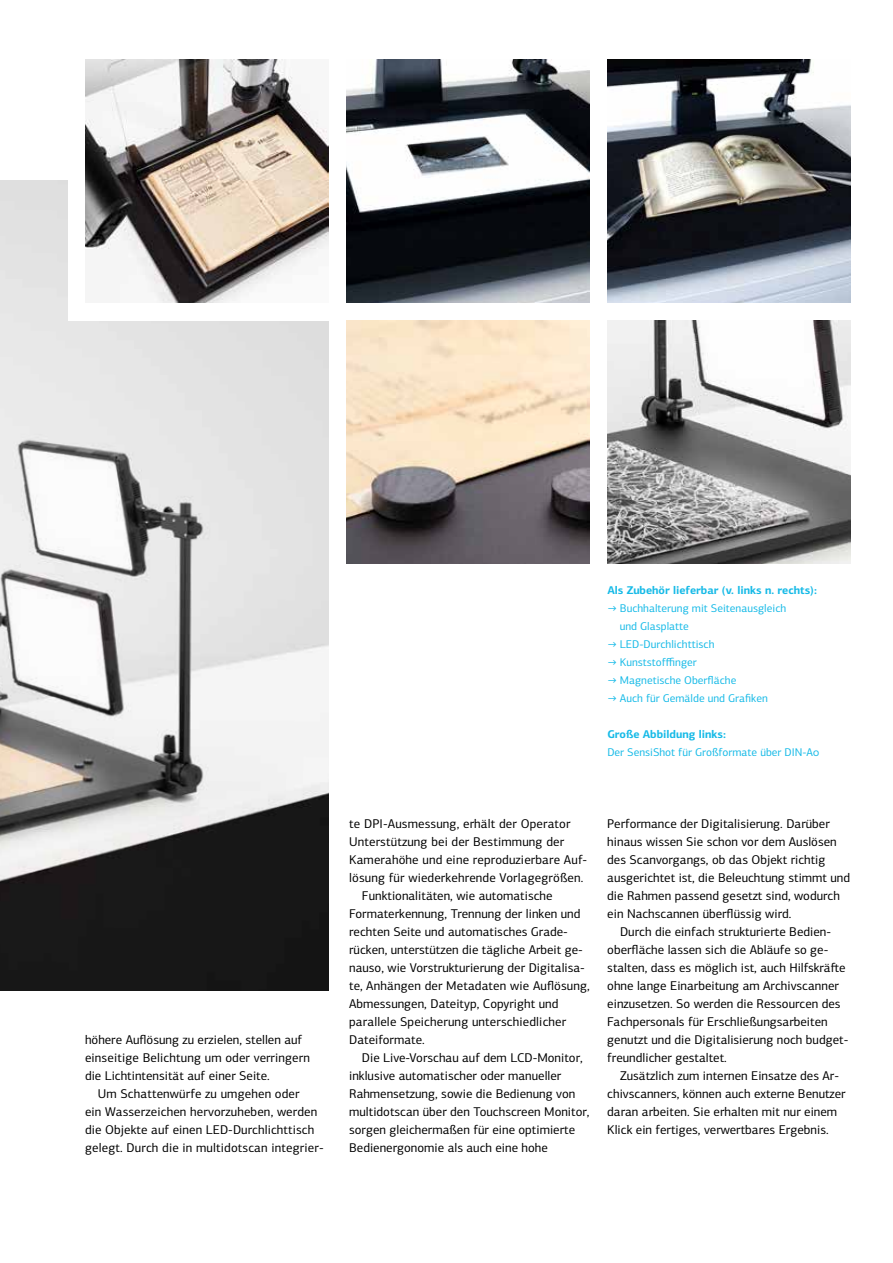
<style>
.page{position:relative;width:893px;height:1263px;background:#fff}
.page>*{position:absolute;margin:0;border:0;box-sizing:border-box;transform-origin:0 0}
.t1{font:12.75px/18px "PF Centro Sans Pro";color:#000}
.t2{font:11.25px/18px "PF Centro Sans Pro";color:#16bae7}
.t3{font:700 11.25px "PF Centro Sans Pro";color:#16bae7}
</style>
<div class="page">
<img style="left:0;top:180px;width:328px;height:810px">
<img style="left:346px;top:321px;width:243px;height:243px">
<img style="left:607px;top:321px;width:243px;height:243px">
<div style="left:68px;top:60px;width:269px;height:261px;background:#fff"></div>
<img style="left:85px;top:60px;width:243px;height:243px">
<img style="left:607px;top:60px;width:243px;height:243px">
<img style="left:346px;top:60px;width:243px;height:243px">
<p class="t1" style="left:85px;top:1031px;width:226px">höhere Auflösung zu erzielen, stellen auf einseitige Belichtung um oder verringern die Lichtintensität auf einer Seite.</p>
<p class="t1" style="left:85px;top:1085px;width:240px;text-indent:13px">Um Schattenwürfe zu umgehen oder<br>ein Wasserzeichen hervorzuheben, werden die Objekte auf einen LED-Durchlichttisch gelegt. Durch die in multidotscan integrier-</p>
<p class="t3" style="left:607px;top:583px;width:211px">Als Zubehör lieferbar (v. links n. rechts):</p>
<p class="t2" style="left:620px;top:599px;width:168px;text-indent:-13px">→ Buchhalterung mit Seitenausgleich und Glasplatte</p>
<p class="t2" style="left:607px;top:635px;width:109px">→ LED-Durchlichttisch</p>
<p class="t2" style="left:607px;top:653px;width:91px">→ Kunststofffinger</p>
<p class="t2" style="left:607px;top:671px;width:131px">→ Magnetische Oberfläche</p>
<p class="t2" style="left:607px;top:689px;width:162px">→ Auch für Gemälde und Grafiken</p>
<p class="t3" style="left:607px;top:727px;width:120px">Große Abbildung links:</p>
<p class="t2" style="left:607px;top:743px;width:213px">Der SensiShot für Großformate über DIN-A0</p>
<p class="t1" style="left:349px;top:815px;width:223px">te DPI-Ausmessung, erhält der Operator</p>
<p class="t1" style="left:349px;top:833px;width:216px">Unterstützung bei der Bestimmung der</p>
<p class="t1" style="left:349px;top:851px;width:239px">Kamerahöhe und eine reproduzierbare Auf-</p>
<p class="t1" style="left:349px;top:869px;width:236px">lösung für wiederkehrende Vorlagegrößen.</p>
<p class="t1" style="left:362px;top:887px;width:192px">Funktionalitäten, wie automatische</p>
<p class="t1" style="left:349px;top:905px;width:233px">Formaterkennung, Trennung der linken und</p>
<p class="t1" style="left:349px;top:923px;width:219px">rechten Seite und automatisches Grade-</p>
<p class="t1" style="left:349px;top:941px;width:235px">rücken, unterstützen die tägliche Arbeit ge-</p>
<p class="t1" style="left:349px;top:959px;width:237px">nauso, wie Vorstrukturierung der Digitalisa-</p>
<p class="t1" style="left:349px;top:977px;width:242px">te, Anhängen der Metadaten wie Auflösung,</p>
<p class="t1" style="left:349px;top:995px;width:211px">Abmessungen, Dateityp, Copyright und</p>
<p class="t1" style="left:349px;top:1013px;width:219px">parallele Speicherung unterschiedlicher</p>
<p class="t1" style="left:349px;top:1031px;width:77px">Dateiformate.</p>
<p class="t1" style="left:362px;top:1049px;width:222px">Die Live-Vorschau auf dem LCD-Monitor,</p>
<p class="t1" style="left:349px;top:1067px;width:214px">inklusive automatischer oder manueller</p>
<p class="t1" style="left:349px;top:1085px;width:228px">Rahmensetzung, sowie die Bedienung von</p>
<p class="t1" style="left:349px;top:1103px;width:242px">multidotscan über den Touchscreen Monitor,</p>
<p class="t1" style="left:349px;top:1121px;width:227px">sorgen gleichermaßen für eine optimierte</p>
<p class="t1" style="left:349px;top:1139px;width:200px">Bedienergonomie als auch eine hohe</p>
<p class="t1" style="left:607px;top:815px;width:224px">Performance der Digitalisierung. Darüber</p>
<p class="t1" style="left:607px;top:833px;width:231px">hinaus wissen Sie schon vor dem Auslösen</p>
<p class="t1" style="left:607px;top:851px;width:220px">des Scanvorgangs, ob das Objekt richtig</p>
<p class="t1" style="left:607px;top:869px;width:244px">ausgerichtet ist, die Beleuchtung stimmt und</p>
<p class="t1" style="left:607px;top:887px;width:234px">die Rahmen passend gesetzt sind, wodurch</p>
<p class="t1" style="left:607px;top:905px;width:186px">ein Nachscannen überflüssig wird.</p>
<p class="t1" style="left:620px;top:923px;width:212px">Durch die einfach strukturierte Bedien-</p>
<p class="t1" style="left:607px;top:941px;width:223px">oberfläche lassen sich die Abläufe so ge-</p>
<p class="t1" style="left:607px;top:959px;width:240px">stalten, dass es möglich ist, auch Hilfskräfte</p>
<p class="t1" style="left:607px;top:977px;width:233px">ohne lange Einarbeitung am Archivscanner</p>
<p class="t1" style="left:607px;top:995px;width:235px">einzusetzen. So werden die Ressourcen des</p>
<p class="t1" style="left:607px;top:1013px;width:222px">Fachpersonals für Erschließungsarbeiten</p>
<p class="t1" style="left:607px;top:1031px;width:243px">genutzt und die Digitalisierung noch budget-</p>
<p class="t1" style="left:607px;top:1049px;width:121px">freundlicher gestaltet.</p>
<p class="t1" style="left:620px;top:1067px;width:221px">Zusätzlich zum internen Einsatze des Ar-</p>
<p class="t1" style="left:607px;top:1085px;width:240px">chivscanners, können auch externe Benutzer</p>
<p class="t1" style="left:607px;top:1103px;width:231px">daran arbeiten. Sie erhalten mit nur einem</p>
<p class="t1" style="left:607px;top:1121px;width:223px">Klick ein fertiges, verwertbares Ergebnis.</p>
</div>
